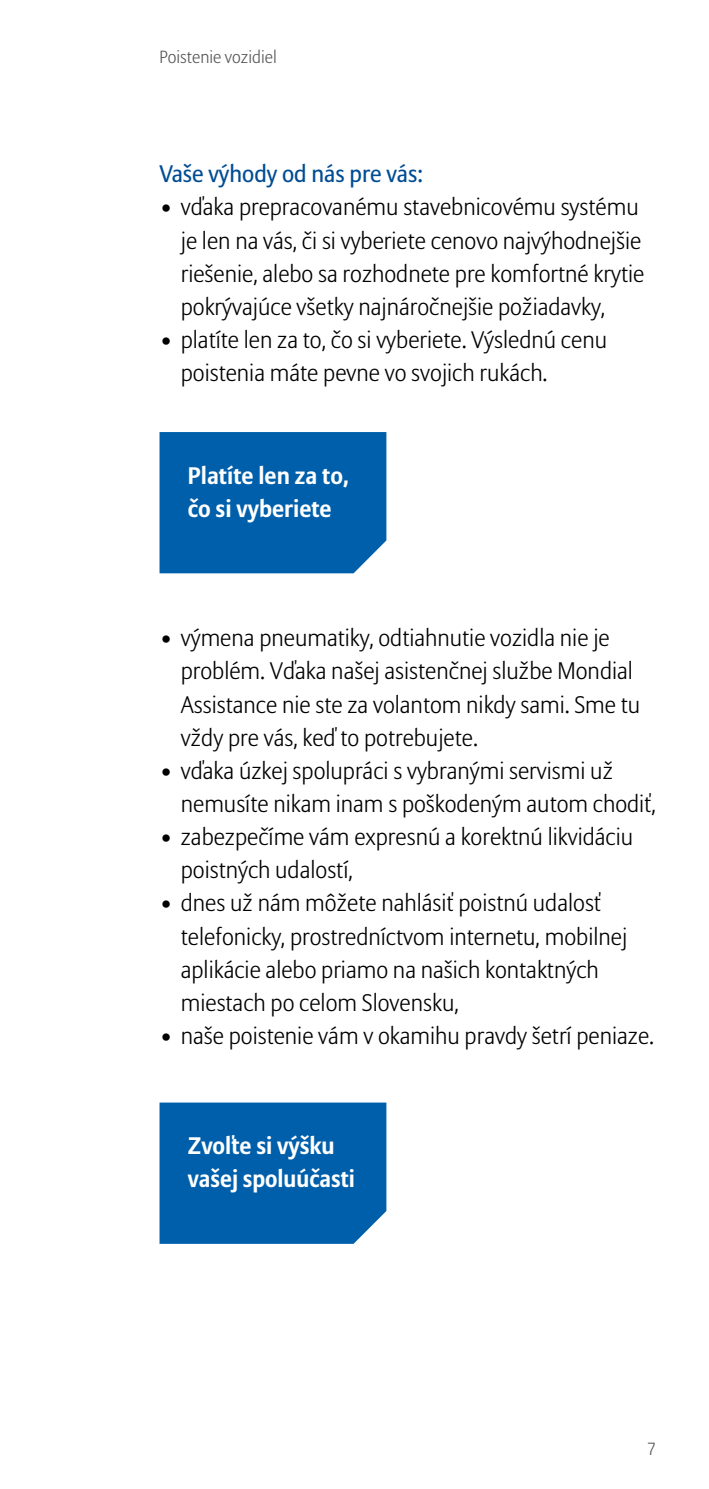
<style>
.page{position:relative;width:709px;height:1489px;background:#fff}
.page>*{position:absolute;margin:0;border:0;box-sizing:border-box;transform-origin:0 0}
.t1{font:300 23.75px/33.2px "Allianz Sans";color:#000}
.t2{font:700 23.75px/33.2px "Allianz Sans";color:#fff}
.t3{font:23.75px "Allianz Sans";color:#004c93}
.t4{font:300 17.5px "Allianz Sans";color:#575756}
.s1{font-weight:700}
</style>
<div class="page">
<div style="left:159px;top:432px;width:227px;height:141px;background:#005faa"></div>
<div style="left:159px;top:1102px;width:227px;height:141px;background:#005faa"></div>
<p class="t4" style="left:159px;top:46px;width:119px">Poistenie vozidiel</p>
<p class="t3" style="left:159px;top:160px;width:265px">Vaše výhody od nás pre vás:</p>
<p class="t1" style="left:181px;top:191px;width:465px;text-indent:-21px"><span class="s1">•</span> vďaka prepracovanému stavebnicovému systému je len na vás, či si vyberiete cenovo najvýhodnejšie riešenie, alebo sa rozhodnete pre komfortné krytie pokrývajúce všetky najnáročnejšie požiadavky,</p>
<p class="t1" style="left:181px;top:324px;width:428px;text-indent:-21px"><span class="s1">•</span> platíte len za to, čo si vyberiete. Výslednú cenu poistenia máte pevne vo svojich rukách.</p>
<p class="t2" style="left:188px;top:459px;width:162px">Platíte len za to, čo si vyberiete</p>
<p class="t1" style="left:181px;top:622px;width:461px;text-indent:-21px"><span class="s1">•</span> výmena pneumatiky, odtiahnutie vozidla nie je problém. Vďaka našej asistenčnej službe Mondial Assistance nie ste za volantom nikdy sami. Sme tu vždy pre vás, keď to potrebujete.</p>
<p class="t1" style="left:181px;top:755px;width:476px;text-indent:-21px"><span class="s1">•</span> vďaka úzkej spolupráci s vybranými servismi už nemusíte nikam inam s poškodeným autom chodiť,</p>
<p class="t1" style="left:181px;top:821px;width:454px;text-indent:-21px"><span class="s1">•</span> zabezpečíme vám expresnú a korektnú likvidáciu poistných udalostí,</p>
<p class="t1" style="left:181px;top:887px;width:448px;text-indent:-21px"><span class="s1">•</span> dnes už nám môžete nahlásiť poistnú udalosť telefonicky, prostredníctvom internetu, mobilnej aplikácie alebo priamo na našich kontaktných miestach po celom Slovensku,</p>
<p class="t1" style="left:159px;top:1020px;width:496px"><span class="s1">•</span> naše poistenie vám v okamihu pravdy šetrí peniaze.</p>
<p class="t2" style="left:188px;top:1129px;width:169px">Zvoľte si výšku vašej spoluúčasti</p>
<p class="t4" style="left:647px;top:1438px;width:10px">7</p>
</div>
